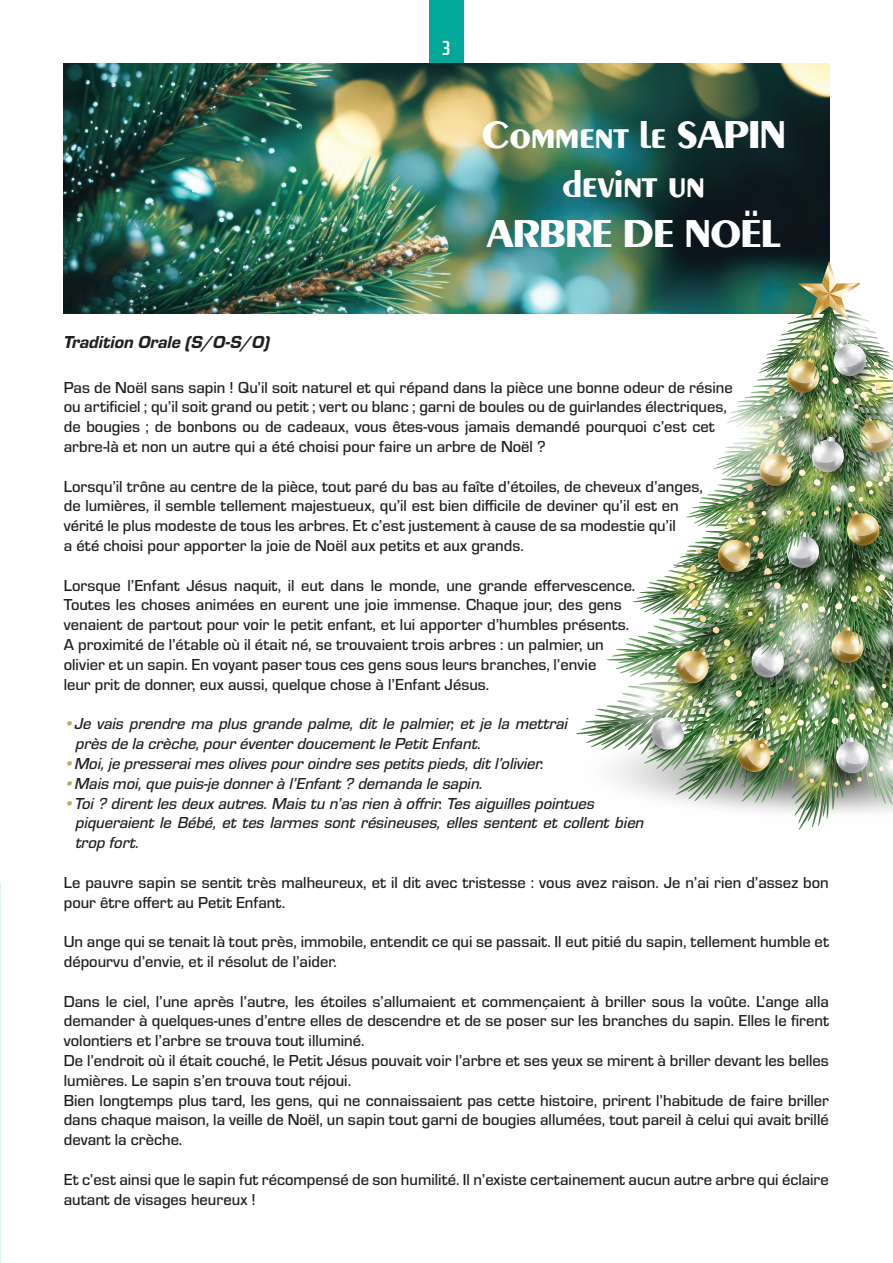
<style>
.page{position:relative;width:893px;height:1263px;background:#fff}
.page>*{position:absolute;margin:0;border:0;box-sizing:border-box;transform-origin:0 0}
.t1{font:37.5px/49.5px "Aquavit";color:#fff;text-align:center}
.t2{font:700 21px "Cholla Sans OT";color:#fff}
.t3{font:18px "Eurostile Hea Ita";color:#231f20}
.t4{font:500 16.5px/19.8px "Eurostile";color:#231f20}
.t5{font:16.5px/19.8px "Eurostile Med Ita";color:#231f20}
.s1{color:#c2a759}
</style>
<div class="page">
<div style="left:429px;top:0;width:34px;height:64px;background:#00a89a"></div>
<img style="left:64px;top:64px;width:766px;height:249px">
<img style="left:566px;top:261px;width:327px;height:569px">
<img style="left:584px;top:634px;width:128px;height:128px;border-radius:64px">
<p class="t3" style="left:64px;top:329px;width:208px">Tradition Orale (S/O-S/O)</p>
<p class="t2" style="left:441px;top:36px;width:11px">3</p>
<h1 class="t1" style="left:482px;top:109px;width:305px">Comment le SAPIN devint un<br>ARBRE DE NOËL</h1>
<p class="t4" style="left:64px;top:376px;width:670px">Pas de Noël sans sapin ! Qu’il soit naturel et qui répand dans la pièce une bonne odeur de résine ou artificiel ; qu’il soit grand ou petit ; vert ou blanc ; garni de boules ou de guirlandes électriques, de bougies ; de bonbons ou de cadeaux, vous êtes-vous jamais demandé pourquoi c’est cet arbre-là et non un autre qui a été choisi pour faire un arbre de Noël ?</p>
<p class="t4" style="left:64px;top:475px;width:641px">Lorsqu’il trône au centre de la pièce, tout paré du bas au faîte d’étoiles, de cheveux d’anges, de lumières, il semble tellement majestueux, qu’il est bien difficile de deviner qu’il est en vérité le plus modeste de tous les arbres. Et c’est justement à cause de sa modestie qu’il<br>a été choisi pour apporter la joie de Noël aux petits et aux grands.</p>
<p class="t4" style="left:64px;top:574px;width:573px">Lorsque l’Enfant Jésus naquit, il eut dans le monde, une grande effervescence.<br>Toutes les choses animées en eurent une joie immense. Chaque jour, des gens venaient de partout pour voir le petit enfant, et lui apporter d’humbles présents.<br>A proximité de l’étable où il était né, se trouvaient trois arbres : un palmier, un olivier et un sapin. En voyant paser tous ces gens sous leurs branches, l’envie<br>leur prit de donner, eux aussi, quelque chose à l’Enfant Jésus.</p>
<p class="t5" style="left:76px;top:713px;width:494px;text-indent:-12px"><span class="s1">•</span>Je vais prendre ma plus grande palme, dit le palmier, et je la mettrai près de la crèche, pour éventer doucement le Petit Enfant.</p>
<p class="t5" style="left:64px;top:752px;width:481px"><span class="s1">•</span>Moi, je presserai mes olives pour oindre ses petits pieds, dit l’olivier.</p>
<p class="t5" style="left:64px;top:772px;width:421px"><span class="s1">•</span>Mais moi, que puis-je donner à l’Enfant ? demanda le sapin.</p>
<p class="t5" style="left:76px;top:792px;width:570px;text-indent:-12px"><span class="s1">•</span>Toi ? dirent les deux autres. Mais tu n’as rien à offrir. Tes aiguilles pointues piqueraient le Bébé, et tes larmes sont résineuses, elles sentent et collent bien trop fort.</p>
<p class="t4" style="left:64px;top:871px;width:766px">Le pauvre sapin se sentit très malheureux, et il dit avec tristesse : vous avez raison. Je n’ai rien d’assez bon pour être offert au Petit Enfant.</p>
<p class="t4" style="left:64px;top:931px;width:767px">Un ange qui se tenait là tout près, immobile, entendit ce qui se passait. Il eut pitié du sapin, tellement humble et dépourvu d’envie, et il résolut de l’aider.</p>
<p class="t4" style="left:64px;top:990px;width:767px">Dans le ciel, l’une après l’autre, les étoiles s’allumaient et commençaient à briller sous la voûte. L’ange alla demander à quelques-unes d’entre elles de descendre et de se poser sur les branches du sapin. Elles le firent volontiers et l’arbre se trouva tout illuminé.<br>De l’endroit où il était couché, le Petit Jésus pouvait voir l’arbre et ses yeux se mirent à briller devant les belles lumières. Le sapin s’en trouva tout réjoui.<br>Bien longtemps plus tard, les gens, qui ne connaissaient pas cette histoire, prirent l’habitude de faire briller dans chaque maison, la veille de Noël, un sapin tout garni de bougies allumées, tout pareil à celui qui avait brillé devant la crèche.</p>
<p class="t4" style="left:64px;top:1168px;width:767px">Et c’est ainsi que le sapin fut récompensé de son humilité. Il n’existe certainement aucun autre arbre qui éclaire autant de visages heureux !</p>
</div>
